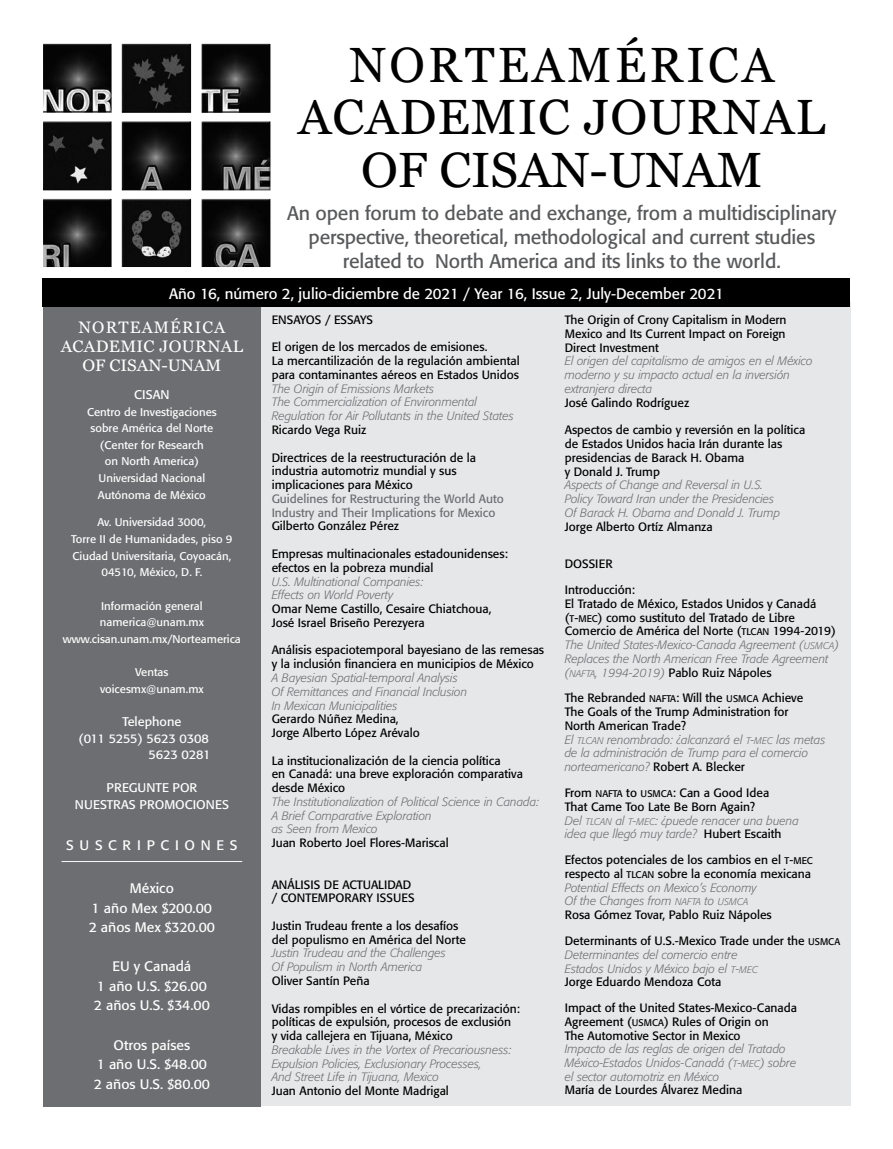
<style>
.page{position:relative;width:893px;height:1149px;background:#fff}
.page>*{position:absolute;margin:0;border:0;box-sizing:border-box;transform-origin:0 0}
.t1{font:49.5px/52.5px "Georgia";letter-spacing:.02em;color:#000;text-align:center;scale:.96 1}
.t2{font:19.5px/24px "Formata";letter-spacing:-.01em;color:#58595b;text-align:center}
.t3{font:16.65px/19.4px "Georgia";letter-spacing:.02em;color:#fff;text-align:center}
.t4{font:15px "Formata";color:#fff}
.t5{font:13.65px/19.5px "Formata";color:#fff;text-align:center}
.t6{font:13.65px "Formata";letter-spacing:.4em;color:#fff}
.t7{font:12.45px/16.6px "Formata";color:#fff;text-align:center}
.t8{font:12.45px "Formata";letter-spacing:-.02em;color:#fff}
.t9{font:12px/13.8px "Formata";color:#000}
.t10{font:italic 300 12px/13.8px "Formata";color:#6d6e71}
.t11{font:12px/13.8px "Formata";color:#6d6e71}
.t12{font:11.1px/16.6px "Formata";color:#fff;text-align:center}
.s1{font-family:"Formata Regular SC800";font-size:9.6px}
.s2{font-family:"Formata Regular SC800"}
.s3{font-weight:300;font-style:italic;color:#6d6e71}
.s4{font-family:"Formata Light Italic SC800";font-size:9.6px;color:#6d6e71}
.s5{font-family:"Formata Light Italic SC800";color:#6d6e71}
.s6{font-family:"Formata Light Italic SC800";font-weight:400;font-style:normal;font-size:9.6px}
.s7{font-family:"Formata Light Italic SC800";font-weight:400;font-style:normal}
</style>
<div class="page">
<div style="left:259px;top:302px;width:591px;height:802px;background:#e6e7e8"></div>
<div style="left:43px;top:302px;width:217px;height:804px;background:#6d6e71"></div>
<hr style="left:62px;top:860px;width:180px;height:1px;background:#fff">
<img style="left:44px;top:45px;width:226px;height:221px">
<div style="left:42px;top:43px;width:230px;height:225px;border:1px solid #fff"></div>
<div style="left:43px;top:278px;width:807px;height:29px;background:#000"></div>
<h1 class="t1" style="left:298px;top:36px;width:551px">NORTEAMÉRICA<br>ACADEMIC JOURNAL<br>OF CISAN-UNAM</h1>
<h2 class="t2" style="left:287px;top:201px;width:551px">An open forum to debate and exchange, from a multidisciplinary perspective, theoretical, methodological and current studies related to North America and its links to the world.</h2>
<p class="t4" style="left:169px;top:284px;width:556px">Año 16, número 2, julio-diciembre de 2021 / Year 16, Issue 2, July-December 2021</p>
<h3 class="t3" style="left:61px;top:316px;width:184px">NORTEAMÉRICA<br>ACADEMIC JOURNAL<br>OF CISAN-UNAM</h3>
<p class="t7" style="left:134px;top:386px;width:37px">CISAN</p>
<p class="t12" style="left:87px;top:403px;width:131px">Centro de Investigaciones sobre América del Norte (Center for Research<br>on North America)<br>Universidad Nacional<br>Autónoma de México</p>
<p class="t12" style="left:71px;top:514px;width:163px">Av. Universidad 3000,<br>Torre II de Humanidades, piso 9<br>Ciudad Universitaria, Coyoacán,<br>04510, México, D. F.</p>
<p class="t12" style="left:63px;top:597px;width:179px">Información general namerica@unam.mx www.cisan.unam.mx/Norteamerica</p>
<p class="t12" style="left:100px;top:663px;width:105px">Ventas voicesmx@unam.mx</p>
<p class="t7" style="left:122px;top:713px;width:61px">Telephone</p>
<p class="t8" style="left:79px;top:730px;width:132px">(011 5255) 5623 0308</p>
<p class="t8" style="left:149px;top:747px;width:63px">5623 0281</p>
<p class="t7" style="left:75px;top:779px;width:156px">PREGUNTE POR<br>NUESTRAS PROMOCIONES</p>
<p class="t6" style="left:66px;top:836px;width:173px">SUSCRIPCIONES</p>
<p class="t5" style="left:89px;top:878px;width:128px">México<br>1 año Mex $200.00<br>2 años Mex $320.00</p>
<p class="t5" style="left:94px;top:956px;width:118px">EU y Canadá<br>1 año U.S. $26.00<br>2 años U.S. $34.00</p>
<p class="t5" style="left:94px;top:1034px;width:118px">Otros países<br>1 año U.S. $48.00<br>2 años U.S. $80.00</p>
<p class="t9" style="left:272px;top:312px;width:103px">ENSAYOS / ESSAYS</p>
<p class="t9" style="left:272px;top:340px;width:250px">El origen de los mercados de emisiones.<br>La mercantilización de la regulación ambiental para contaminantes aéreos en Estados Unidos</p>
<p class="t10" style="left:272px;top:381px;width:244px">The Origin of Emissions Markets<br>The Commercialization of Environmental<br>Regulation for Air Pollutants in the United States</p>
<p class="t9" style="left:272px;top:423px;width:96px">Ricardo Vega Ruiz</p>
<p class="t9" style="left:272px;top:450px;width:206px">Directrices de la reestructuración de la industria automotriz mundial y sus implicaciones para México</p>
<p class="t11" style="left:272px;top:491px;width:234px">Guidelines for Restructuring the World Auto<br>Industry and Their Implications for Mexico</p>
<p class="t9" style="left:272px;top:519px;width:129px">Gilberto González Pérez</p>
<p class="t9" style="left:272px;top:546px;width:238px">Empresas multinacionales estadounidenses: efectos en la pobreza mundial</p>
<p class="t10" style="left:272px;top:574px;width:153px">U.S. Multinational Companies:<br>Effects on World Poverty</p>
<p class="t9" style="left:272px;top:601px;width:221px">Omar Neme Castillo, Cesaire Chiatchoua,<br>José Israel Briseño Perezyera</p>
<p class="t9" style="left:272px;top:643px;width:274px">Análisis espaciotemporal bayesiano de las remesas y la inclusión financiera en municipios de México</p>
<p class="t10" style="left:272px;top:670px;width:197px">A Bayesian Spatial-temporal Analysis<br>Of Remittances and Financial Inclusion<br>In Mexican Municipalities</p>
<p class="t9" style="left:272px;top:712px;width:149px">Gerardo Núñez Medina,<br>Jorge Alberto López Arévalo</p>
<p class="t9" style="left:272px;top:753px;width:253px">La institucionalización de la ciencia política<br>en Canadá: una breve exploración comparativa desde México</p>
<p class="t10" style="left:272px;top:794px;width:269px">The Institutionalization of Political Science in Canada:<br>A Brief Comparative Exploration<br>as Seen from Mexico</p>
<p class="t9" style="left:272px;top:835px;width:178px">Juan Roberto Joel Flores-Mariscal</p>
<p class="t9" style="left:272px;top:877px;width:144px">ANÁLISIS DE ACTUALIDAD / CONTEMPORARY ISSUES</p>
<p class="t9" style="left:272px;top:918px;width:196px">Justin Trudeau frente a los desafíos del populismo en América del Norte</p>
<p class="t10" style="left:272px;top:946px;width:176px">Justin Trudeau and the Challenges<br>Of Populism in North America</p>
<p class="t9" style="left:272px;top:973px;width:100px">Oliver Santín Peña</p>
<p class="t9" style="left:272px;top:1001px;width:250px">Vidas rompibles en el vórtice de precarización: políticas de expulsión, procesos de exclusión<br>y vida callejera en Tijuana, México</p>
<p class="t10" style="left:272px;top:1042px;width:241px">Breakable Lives in the Vortex of Precariousness:<br>Expulsion Policies, Exclusionary Processes,<br>And Street Life in Tijuana, Mexico</p>
<p class="t9" style="left:272px;top:1083px;width:179px">Juan Antonio del Monte Madrigal</p>
<p class="t9" style="left:565px;top:313px;width:223px;text-align:justify">The Origin of Crony Capitalism in Modern Mexico and Its Current Impact on Foreign Direct Investment</p>
<p class="t10" style="left:565px;top:354px;width:249px">El origen del capitalismo de amigos en el México moderno y su impacto actual en la inversión extranjera directa</p>
<p class="t9" style="left:565px;top:395px;width:126px">José Galindo Rodríguez</p>
<p class="t9" style="left:565px;top:423px;width:242px">Aspectos de cambio y reversión en la política de Estados Unidos hacia Irán durante las presidencias de Barack H. Obama<br>y Donald J. Trump</p>
<p class="t10" style="left:565px;top:478px;width:217px">Aspects of Change and Reversal in U.S.<br>Policy Toward Iran under the Presidencies<br>Of Barack H. Obama and Donald J. Trump</p>
<p class="t9" style="left:565px;top:519px;width:149px">Jorge Alberto Ortíz Almanza</p>
<p class="t9" style="left:565px;top:551px;width:72px;line-height:25.8px">DOSSIER<br>Introducción:</p>
<p class="t9" style="left:565px;top:596px;width:276px">El Tratado de México, Estados Unidos y Canadá (<span class="s1">T</span><span class="s2">-</span><span class="s1">MEC</span>) como sustituto del Tratado de Libre Comercio de América del Norte (<span class="s1">TLCAN</span> 1994-2019)<br><span class="s3">The United States-Mexico-Canada Agreement (</span><span class="s4">USMCA</span><span class="s3">)<br>Replaces the North American Free Trade Agreement (</span><span class="s4">NAFTA</span><span class="s3">, 1994-2019)</span> Pablo Ruiz Nápoles</p>
<p class="t9" style="left:565px;top:691px;width:262px">The Rebranded <span class="s1">NAFTA</span>: Will the <span class="s1">USMCA</span> Achieve The Goals of the Trump Administration for<br>North American Trade?<br><span class="s3">El</span> <span class="s4">TLCAN</span> <span class="s3">renombrado: ¿alcanzará el</span> <span class="s4">T</span><span class="s5">-</span><span class="s4">MEC</span> <span class="s3">las metas de la administración de Trump para el comercio norteamericano?</span> Robert A. Blecker</p>
<p class="t9" style="left:565px;top:785px;width:236px">From <span class="s1">NAFTA</span> to <span class="s1">USMCA</span>: Can a Good Idea<br>That Came Too Late Be Born Again?<br><span class="s3">Del</span> <span class="s4">TLCAN</span> <span class="s3">al</span> <span class="s4">T</span><span class="s5">-</span><span class="s4">MEC</span><span class="s3">: ¿puede renacer una buena idea que llegó muy tarde?</span> Hubert Escaith</p>
<p class="t9" style="left:565px;top:852px;width:249px">Efectos potenciales de los cambios en el <span class="s1">T</span><span class="s2">-</span><span class="s1">MEC </span>respecto al <span class="s1">TLCAN</span> sobre la economía mexicana <span class="s3">Potential Effects on Mexico’s Economy<br>Of the Changes from</span> <span class="s4">NAFTA</span> <span class="s3">to</span> <span class="s4">USMCA<br></span>Rosa Gómez Tovar, Pablo Ruiz Nápoles</p>
<p class="t9" style="left:565px;top:933px;width:277px">Determinants of U.S.-Mexico Trade under the <span class="s1">USMCA </span><span class="s3">Determinantes del comercio entre<br>Estados Unidos y México bajo el</span> <span class="s4">T</span><span class="s5">-</span><span class="s4">MEC<br></span>Jorge Eduardo Mendoza Cota</p>
<p class="t9" style="left:565px;top:1000px;width:234px">Impact of the United States-Mexico-Canada<br>Agreement (<span class="s1">USMCA</span>) Rules of Origin on<br>The Automotive Sector in Mexico</p>
<p class="t10" style="left:565px;top:1041px;width:233px">Impacto de las reglas de origen del Tratado<br>México-Estados Unidos-Canadá (<span class="s6">T</span><span class="s7">-</span><span class="s6">MEC</span>) sobre el sector automotriz en México</p>
<p class="t9" style="left:565px;top:1082px;width:179px">María de Lourdes Álvarez Medina</p>
</div>
